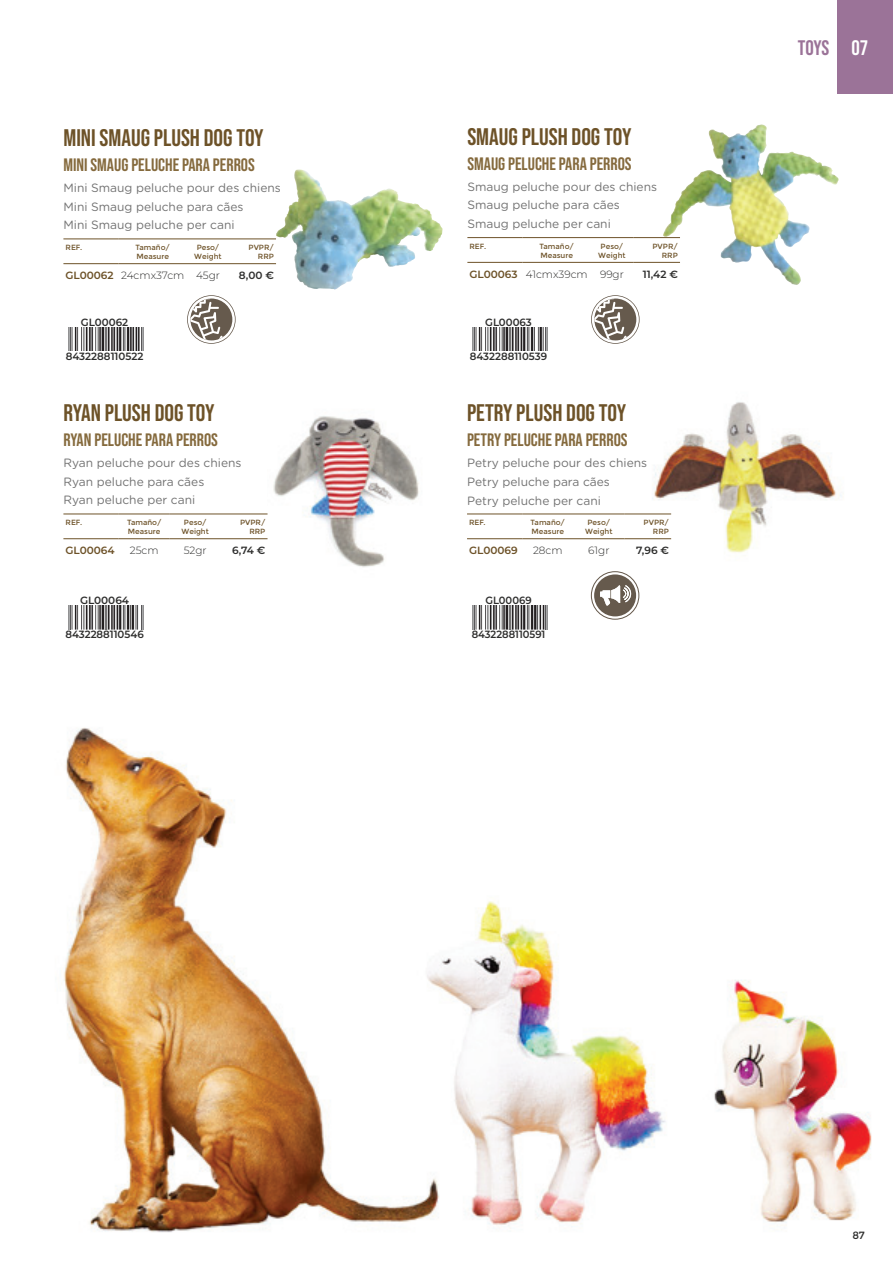
<style>
.page{position:relative;width:893px;height:1263px;background:#fff}
.page>*{position:absolute;margin:0;border:0;box-sizing:border-box;transform-origin:0 0}
.t1{font:24px "Bebas Neue";color:#6d5228}
.t2{font:21px "Bebas Neue";letter-spacing:-.01em;color:#9b7398}
.t3{font:18px "Bebas Neue";color:#856a3d}
.t4{font:12px/18.6px "Gotham Rounded";color:#727272}
.t5{font:600 10.5px "Montserrat";color:#2e2e2d}
.t6{font:300 10.5px "Montserrat";color:#2e2e2d}
.t7{font:600 10.5px "Montserrat";color:#2e2e2d;scale:.95 1}
.t8{font:600 10.5px "Montserrat";color:#6d5228}
.t9{font:10.5px "Montserrat";color:#2e2e2d}
.t10{font:7.5px/9px "Montserrat";color:#6d5228}
.s1{font-weight:600;color:#6d5228}
.s2{color:#fff}
</style>
<div class="page">
<img style="left:63px;top:609px;width:809px;height:624px">
<div style="left:838px;top:0;width:55px;height:94px;background:#9b7398"></div>
<img style="left:642px;top:402px;width:199px;height:151px">
<img style="left:273px;top:416px;width:146px;height:151px">
<hr style="left:467px;top:237px;width:56px;height:1px;background:#6d5228">
<hr style="left:523px;top:237px;width:110px;height:1px;background:#6d5228">
<hr style="left:633px;top:237px;width:47px;height:1px;background:#6d5228">
<hr style="left:467px;top:262px;width:56px;height:1px;background:#6d5228">
<hr style="left:523px;top:262px;width:110px;height:1px;background:#6d5228">
<hr style="left:633px;top:262px;width:47px;height:1px;background:#6d5228">
<hr style="left:63px;top:239px;width:56px;height:1px;background:#6d5228">
<hr style="left:119px;top:239px;width:157px;height:1px;background:#6d5228">
<hr style="left:63px;top:263px;width:56px;height:1px;background:#6d5228">
<hr style="left:119px;top:263px;width:157px;height:1px;background:#6d5228">
<hr style="left:63px;top:514px;width:56px;height:1px;background:#6d5228">
<hr style="left:119px;top:514px;width:51px;height:1px;background:#6d5228">
<hr style="left:170px;top:514px;width:98px;height:1px;background:#6d5228">
<hr style="left:63px;top:538px;width:56px;height:1px;background:#6d5228">
<hr style="left:119px;top:538px;width:51px;height:1px;background:#6d5228">
<hr style="left:170px;top:538px;width:98px;height:1px;background:#6d5228">
<img style="left:276px;top:169px;width:145px;height:121px">
<img style="left:663px;top:124px;width:98px;height:139px">
<hr style="left:467px;top:514px;width:55px;height:1px;background:#6d5228">
<hr style="left:522px;top:514px;width:102px;height:1px;background:#6d5228">
<hr style="left:624px;top:514px;width:47px;height:1px;background:#6d5228">
<hr style="left:467px;top:538px;width:55px;height:1px;background:#6d5228">
<hr style="left:522px;top:538px;width:102px;height:1px;background:#6d5228">
<hr style="left:624px;top:538px;width:47px;height:1px;background:#6d5228">
<div style="left:594px;top:574px;width:42px;height:42px;background:#665a4d;border-radius:50%"></div>
<div style="left:591px;top:571px;width:48px;height:49px;border:1px solid #665a4d;border-radius:50%"></div>
<svg style="left:600px;top:585px;width:31px;height:20px"></svg>
<svg style="left:187px;top:295px;width:49px;height:49px"></svg>
<svg style="left:591px;top:295px;width:49px;height:49px"></svg>
<img style="left:68px;top:327px;width:76px;height:24px">
<img style="left:64px;top:606px;width:85px;height:23px">
<img style="left:472px;top:327px;width:76px;height:24px">
<img style="left:468px;top:606px;width:85px;height:23px">
<h1 class="t1" style="left:63px;top:124px;width:202px">MINI SMAUG PLUSH DOG TOY</h1>
<h1 class="t1" style="left:467px;top:123px;width:166px">SMAUG PLUSH DOG TOY</h1>
<h3 class="t3" style="left:63px;top:154px;width:193px">MINI SMAUG PELUCHE PARA PERROS</h3>
<h3 class="t3" style="left:467px;top:153px;width:166px">SMAUG PELUCHE PARA PERROS</h3>
<p class="t4" style="left:63px;top:179px;width:219px">Mini Smaug peluche pour des chiens<br>Mini Smaug peluche para cães<br>Mini Smaug peluche per cani</p>
<p class="t4" style="left:467px;top:178px;width:191px">Smaug peluche pour des chiens<br>Smaug peluche para cães<br>Smaug peluche per cani</p>
<p class="t10" style="left:66px;top:244px;width:18px">REF.</p>
<p class="t10" style="left:136px;top:244px;width:36px">Tamaño/<br>Measure</p>
<p class="t10" style="left:194px;top:244px;width:29px;text-align:center">Peso/<br>Weight</p>
<p class="t10" style="left:249px;top:244px;width:27px;text-align:right">PVPR/<br>RRP</p>
<p class="t6" style="left:66px;top:272px;width:156px"><span class="s1">GL00062</span> 24cmx37cm 45gr</p>
<p class="t5" style="left:239px;top:272px;width:36px">8,00 €</p>
<p class="t5" style="left:81px;top:318px;width:49px">GL00062</p>
<p class="t5" style="left:66px;top:352px;width:79px">8432288110522</p>
<h1 class="t1" style="left:63px;top:399px;width:153px">RYAN PLUSH DOG TOY</h1>
<h3 class="t3" style="left:63px;top:429px;width:156px">RYAN PELUCHE PARA PERROS</h3>
<p class="t4" style="left:63px;top:454px;width:180px">Ryan peluche pour des chiens<br>Ryan peluche para cães<br>Ryan peluche per cani</p>
<p class="t10" style="left:66px;top:519px;width:18px">REF.</p>
<p class="t10" style="left:127px;top:519px;width:36px">Tamaño/<br>Measure</p>
<p class="t10" style="left:182px;top:519px;width:29px;text-align:center">Peso/<br>Weight</p>
<p class="t10" style="left:240px;top:519px;width:27px;text-align:right">PVPR/<br>RRP</p>
<p class="t8" style="left:66px;top:547px;width:51px">GL00064</p>
<p class="t6" style="left:130px;top:547px;width:30px">25cm</p>
<p class="t6" style="left:184px;top:547px;width:24px">52gr</p>
<p class="t5" style="left:232px;top:547px;width:35px">6,74 €</p>
<p class="t5" style="left:80px;top:596px;width:51px">GL00064</p>
<p class="t5" style="left:65px;top:631px;width:80px">8432288110546</p>
<p class="t10" style="left:469px;top:243px;width:18px">REF.</p>
<p class="t10" style="left:539px;top:243px;width:36px">Tamaño/<br>Measure</p>
<p class="t10" style="left:598px;top:243px;width:29px;text-align:center">Peso/<br>Weight</p>
<p class="t10" style="left:652px;top:243px;width:27px;text-align:right">PVPR/<br>RRP</p>
<p class="t6" style="left:469px;top:270px;width:156px"><span class="s1">GL00063</span> 41cmx39cm 99gr</p>
<p class="t5" style="left:643px;top:270px;width:37px">11,42 €</p>
<p class="t5" style="left:485px;top:318px;width:48px">GL00063</p>
<p class="t5" style="left:470px;top:352px;width:79px">8432288110539</p>
<h1 class="t1" style="left:467px;top:399px;width:161px">PETRY PLUSH DOG TOY</h1>
<p class="t4" style="left:467px;top:454px;width:182px">Petry peluche pour des chiens<br>Petry peluche para cães<br>Petry peluche per cani</p>
<p class="t10" style="left:469px;top:519px;width:18px">REF.</p>
<p class="t10" style="left:531px;top:519px;width:36px">Tamaño/<br>Measure</p>
<p class="t10" style="left:585px;top:519px;width:29px;text-align:center">Peso/<br>Weight</p>
<p class="t10" style="left:644px;top:519px;width:27px;text-align:right">PVPR/<br>RRP</p>
<p class="t8" style="left:469px;top:547px;width:50px">GL00069</p>
<p class="t6" style="left:533px;top:547px;width:31px">28cm</p>
<p class="t6" style="left:588px;top:547px;width:23px">61gr</p>
<p class="t5" style="left:636px;top:547px;width:35px">7,96 €</p>
<h3 class="t3" style="left:467px;top:429px;width:162px">PETRY PELUCHE PARA PERROS</h3>
<p class="t7" style="left:485px;top:596px;width:50px">GL00069</p>
<p class="t7" style="left:472px;top:631px;width:79px">8432288110591</p>
<h2 class="t2" style="left:798px;top:35px;width:72px">TOYS <span class="s2">07</span></h2>
<p class="t9" style="left:852px;top:1231px;width:14px">87</p>
</div>
